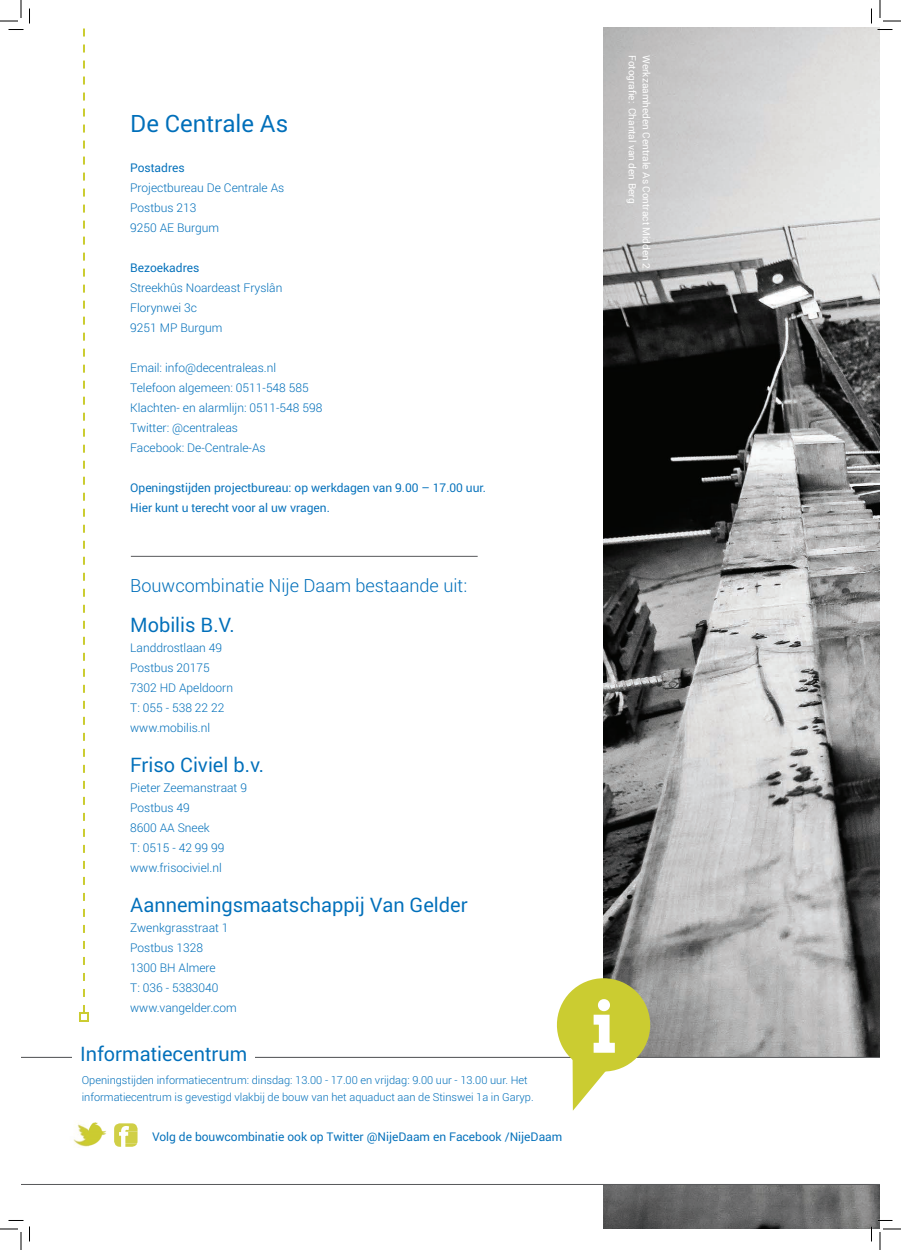
<style>
.page{position:relative;width:901px;height:1250px;background:#fff}
.page>*{position:absolute;margin:0;border:0;box-sizing:border-box;transform-origin:0 0}
.t1{font:72px "Rockwell";color:#fff}
.t2{font:25px "Roboto";color:#fff}
.t3{font:23.9px "Roboto";color:#006fba}
.t4{font:20px "Roboto";color:#006fba}
.t5{font:300 18.1px "Roboto";color:#006fba}
.t6{font:300 12px/20px "Roboto";color:#006fba}
.t7{font:12px/20px "Roboto";color:#006fba}
.t8{font:300 11px/17px "Roboto";color:#006fba}
.t9{font:10px "Roboto";color:#fff}
</style>
<div class="page">
<img style="left:603px;top:28px;width:277px;height:1201px">
<svg style="left:21px;top:1057px;width:859px;height:127px"></svg>
<hr style="left:131px;top:556px;width:347px;height:1px;background:#57585a">
<svg style="left:83px;top:28px;width:2px;height:984px"></svg>
<div style="left:79px;top:1012px;width:10px;height:10px;border:2px solid #cbcc31"></div>
<svg style="left:550px;top:971px;width:107px;height:139px"></svg>
<img style="left:67px;top:1121px;width:46px;height:26px">
<div style="left:73px;top:1046px;width:182px;height:27px;background:#fff"></div>
<svg style="left:114px;top:1123px;width:24px;height:25px"></svg>
<svg style="left:0;top:0;width:30px;height:30px"></svg>
<svg style="left:0;top:1220px;width:30px;height:30px"></svg>
<svg style="left:871px;top:0;width:30px;height:30px"></svg>
<svg style="left:871px;top:1219px;width:30px;height:31px"></svg>
<h3 class="t3" style="left:130px;top:107px;width:160px">De Centrale As</h3>
<p class="t7" style="left:130px;top:157px;width:56px">Postadres</p>
<p class="t6" style="left:130px;top:177px;width:156px">Projectbureau De Centrale As<br>Postbus 213<br>9250 AE Burgum</p>
<p class="t7" style="left:130px;top:257px;width:71px">Bezoekadres</p>
<p class="t6" style="left:130px;top:277px;width:154px">Streekhûs Noardeast Fryslân<br>Florynwei 3c<br>9251 MP Burgum</p>
<p class="t6" style="left:130px;top:357px;width:194px">Email: info@decentraleas.nl<br>Telefoon algemeen: 0511-548 585<br>Klachten- en alarmlijn: 0511-548 598<br>Twitter: @centraleas<br>Facebook: De-Centrale-As</p>
<p class="t7" style="left:130px;top:477px;width:357px">Openingstijden projectbureau: op werkdagen van 9.00 – 17.00 uur.<br>Hier kunt u terecht voor al uw vragen.</p>
<h3 class="t5" style="left:130px;top:573px;width:338px">Bouwcombinatie Nije Daam bestaande uit:</h3>
<h3 class="t4" style="left:130px;top:611px;width:106px">Mobilis B.V.</h3>
<p class="t6" style="left:130px;top:637px;width:104px">Landdrostlaan 49<br>Postbus 20175<br>7302 HD Apeldoorn<br>T: 055 - 538 22 22 www.mobilis.nl</p>
<h3 class="t4" style="left:130px;top:751px;width:136px">Friso Civiel b.v.</h3>
<p class="t6" style="left:130px;top:777px;width:118px">Pieter Zeemanstraat 9<br>Postbus 49<br>8600 AA Sneek<br>T: 0515 - 42 99 99 www.frisociviel.nl</p>
<h3 class="t4" style="left:130px;top:891px;width:339px">Aannemingsmaatschappij Van Gelder</h3>
<p class="t6" style="left:130px;top:917px;width:108px">Zwenkgrasstraat 1<br>Postbus 1328<br>1300 BH Almere<br>T: 036 - 5383040 www.vangelder.com</p>
<h3 class="t4" style="left:80px;top:1040px;width:169px">Informatiecentrum</h3>
<p class="t8" style="left:82px;top:1070px;width:453px">Openingstijden informatiecentrum: dinsdag: 13.00 - 17.00 en vrijdag: 9.00 uur - 13.00 uur. Het informatiecentrum is gevestigd vlakbij de bouw van het aquaduct aan de Stinswei 1a in Garyp.</p>
<p class="t7" style="left:152px;top:1126px;width:412px">Volg de bouwcombinatie ook op Twitter @NijeDaam en Facebook /NijeDaam</p>
<h2 class="t2" style="left:119px;top:1120px;width:10px">f</h2>
<p class="t9" style="left:639px;top:55px;width:150px;rotate:90deg">Fotografie: Chantal van den Berg</p>
<p class="t9" style="left:653px;top:55px;width:215px;rotate:90deg">Werkzaamheden Centrale As Contract Midden 2</p>
<h1 class="t1" style="left:593px;top:985px;width:23px">i</h1>
</div>
